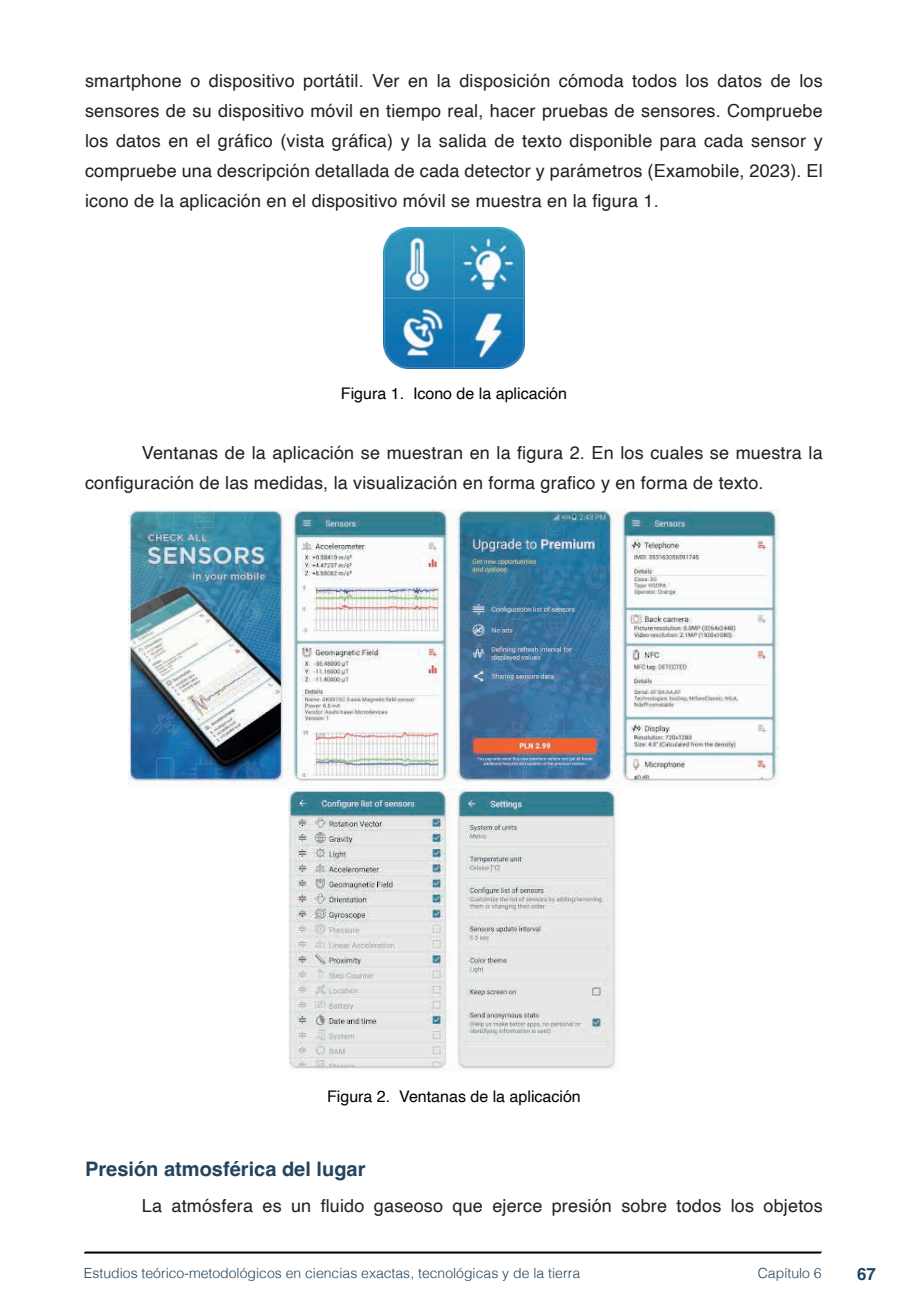
<style>
.page{position:relative;width:908px;height:1304px;background:#fff}
.page>*{position:absolute;margin:0;border:0;box-sizing:border-box;transform-origin:0 0}
.t1{font:700 20px "Helvetica";color:#23445f}
.t2{font:18px/30px "Helvetica";letter-spacing:.01em;color:#231f20;text-align:justify}
.t3{font:700 16.8px "Helvetica";color:#23445f}
.t4{font:16px "Helvetica";color:#000}
.t5{font:300 14px "Helvetica";color:#23445f}
</style>
<div class="page">
<svg style="left:84px;top:1251px;width:737px;height:3px"></svg>
<img style="left:383px;top:227px;width:141px;height:141px">
<img style="left:129px;top:509px;width:649px;height:275px">
<img style="left:288px;top:789px;width:328px;height:281px">
<p class="t2" style="left:85px;top:66px;width:738px">smartphone o dispositivo portátil. Ver en la disposición cómoda todos los datos de los sensores de su dispositivo móvil en tiempo real, hacer pruebas de sensores. Compruebe los datos en el gráfico (vista gráfica) y la salida de texto disponible para cada sensor y compruebe una descripción detallada de cada detector y parámetros (Examobile, 2023). El icono de la aplicación en el dispositivo móvil se muestra en la figura 1.</p>
<p class="t4" style="left:341px;top:381px;width:227px">Figura 1. Icono de la aplicación</p>
<p class="t2" style="left:85px;top:438px;width:738px;text-indent:57px">Ventanas de la aplicación se muestran en la figura 2. En los cuales se muestra la configuración de las medidas, la visualización en forma grafico y en forma de texto.</p>
<p class="t4" style="left:327px;top:1084px;width:255px">Figura 2. Ventanas de la aplicación</p>
<p class="t1" style="left:85px;top:1157px;width:282px">Presión atmosférica del lugar</p>
<p class="t2" style="left:142px;top:1191px;width:682px">La atmósfera es un fluido gaseoso que ejerce presión sobre todos los objetos</p>
<p class="t5" style="left:84px;top:1261px;width:497px">Estudios teórico-metodológicos en ciencias exactas, tecnológicas y de la tierra</p>
<p class="t5" style="left:757px;top:1261px;width:65px">Capítulo 6</p>
<p class="t3" style="left:856px;top:1264px;width:20px">67</p>
</div>
